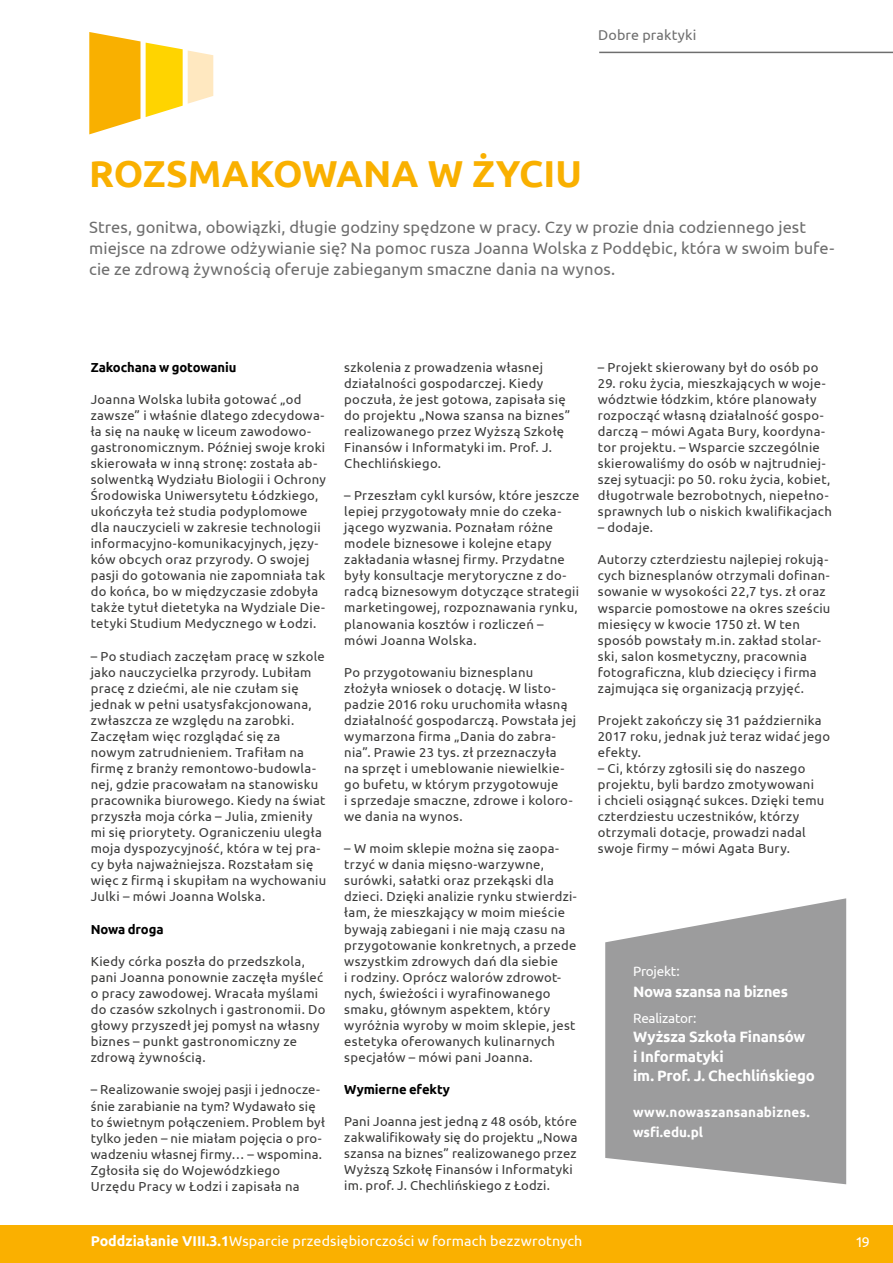
<style>
.page{position:relative;width:893px;height:1263px;background:#fff}
.page>*{position:absolute;margin:0;border:0;box-sizing:border-box;transform-origin:0 0}
.t1{font:700 37.5px "Ubuntu";color:#f9b000}
.t2{font:16.5px/21px "Ubuntu";letter-spacing:.005em;color:#6e6e6e}
.t3{font:700 15px/19.5px "Ubuntu";letter-spacing:-.01em;color:#fff}
.t4{font:14.25px "Ubuntu";letter-spacing:.01em;color:#fff}
.t5{font:14.25px "Ubuntu";letter-spacing:.01em;color:#6e6e6e}
.t6{font:700 13.5px/19.5px "Ubuntu";letter-spacing:.01em;color:#fff}
.t7{font:13.5px "Ubuntu";letter-spacing:-.02em;color:#fff}
.t8{font:13.05px/16px "Ubuntu";letter-spacing:.025em;color:#3a3a39}
.t9{font:700 13.05px "Ubuntu";letter-spacing:-.01em;color:#000}
.s1{font-weight:700}
</style>
<div class="page">
<svg style="left:605px;top:898px;width:241px;height:286px;background:#a8a8a9"></svg>
<svg style="left:89px;top:32px;width:124px;height:102px"></svg>
<div style="left:0;top:1226px;width:893px;height:37px;background:#fab000"></div>
<hr style="left:599px;top:52px;width:294px;height:1px;background:#6e6e6e">
<p class="t5" style="left:598px;top:26px;width:100px">Dobre praktyki</p>
<h1 class="t1" style="left:89px;top:151px;width:106px">ROZsmakowa</h1>
<h1 class="t1" style="left:363px;top:151px;width:155px">NA w życiu</h1>
<p class="t2" style="left:89px;top:216px;width:747px">Stres, gonitwa, obowiązki, długie godziny spędzone w pracy. Czy w prozie dnia codziennego jest miejsce na zdrowe odżywianie się? Na pomoc rusza Joanna Wolska z Poddębic, która w swoim bufe&shy;cie ze zdrową żywnością oferuje zabieganym smaczne dania na wynos.</p>
<p class="t9" style="left:91px;top:359px;width:147px">Zakochana w gotowaniu</p>
<p class="t8" style="left:91px;top:391px;width:237px">Joanna Wolska lubiła gotować „od zawsze” i właśnie dlatego zdecydowa&shy;ła się na naukę w liceum zawodowo&shy;gastronomicznym. Później swoje kroki skierowała w inną stronę: została ab&shy;solwentką Wydziału Biologii i Ochrony Środowiska Uniwersytetu Łódzkiego, ukończyła też studia podyplomowe dla nauczycieli w zakresie technologii informacyjno-komunikacyjnych, języ&shy;ków obcych oraz przyrody. O swojej pasji do gotowania nie zapomniała tak do końca, bo w międzyczasie zdobyła także tytuł dietetyka na Wydziale Die&shy;tetyki Studium Medycznego w Łodzi.</p>
<p class="t8" style="left:91px;top:647px;width:237px">– Po studiach zaczęłam pracę w szkole jako nauczycielka przyrody. Lubiłam pracę z dziećmi, ale nie czułam się jednak w pełni usatysfakcjonowana, zwłaszcza ze względu na zarobki.<br>Zaczęłam więc rozglądać się za nowym zatrudnieniem. Trafiłam na firmę z branży remontowo-budowla&shy;nej, gdzie pracowałam na stanowisku pracownika biurowego. Kiedy na świat przyszła moja córka – Julia, zmieniły mi się priorytety. Ograniczeniu uległa moja dyspozycyjność, która w tej pra&shy;cy była najważniejsza. Rozstałam się więc z firmą i skupiłam na wychowaniu Julki – mówi Joanna Wolska.</p>
<p class="t9" style="left:91px;top:921px;width:74px">Nowa droga</p>
<p class="t8" style="left:91px;top:953px;width:236px">Kiedy córka poszła do przedszkola, pani Joanna ponownie zaczęła myśleć o pracy zawodowej. Wracała myślami do czasów szkolnych i gastronomii. Do głowy przyszedł jej pomysł na własny biznes – punkt gastronomiczny ze zdrową żywnością.</p>
<p class="t8" style="left:91px;top:1081px;width:236px">– Realizowanie swojej pasji i jednocze&shy;śnie zarabianie na tym? Wydawało się to świetnym połączeniem. Problem był tylko jeden – nie miałam pojęcia o pro&shy;wadzeniu własnej firmy… – wspomina.<br>Zgłosiła się do Wojewódzkiego Urzędu Pracy w Łodzi i zapisała na</p>
<p class="t8" style="left:344px;top:359px;width:227px">szkolenia z prowadzenia własnej działalności gospodarczej. Kiedy poczuła, że jest gotowa, zapisała się do projektu „Nowa szansa na biznes” realizowanego przez Wyższą Szkołę<br>Finansów i Informatyki im. Prof. J.<br>Chechlińskiego.</p>
<p class="t8" style="left:344px;top:487px;width:236px">– Przeszłam cykl kursów, które jeszcze lepiej przygotowały mnie do czeka&shy;jącego wyzwania. Poznałam różne modele biznesowe i kolejne etapy zakładania własnej firmy. Przydatne były konsultacje merytoryczne z do&shy;radcą biznesowym dotyczące strategii marketingowej, rozpoznawania rynku, planowania kosztów i rozliczeń – mówi Joanna Wolska.</p>
<p class="t8" style="left:344px;top:664px;width:233px">Po przygotowaniu biznesplanu złożyła wniosek o dotację. W listo&shy;padzie 2016 roku uruchomiła własną działalność gospodarczą. Powstała jej wymarzona firma „Dania do zabra&shy;nia”. Prawie 23 tys. zł przeznaczyła<br>na sprzęt i umeblowanie niewielkie&shy;go bufetu, w którym przygotowuje<br>i sprzedaje smaczne, zdrowe i koloro&shy;we dania na wynos.</p>
<p class="t8" style="left:344px;top:840px;width:234px">– W moim sklepie można się zaopa&shy;trzyć w dania mięsno-warzywne, surówki, sałatki oraz przekąski dla dzieci. Dzięki analizie rynku stwierdzi&shy;łam, że mieszkający w moim mieście bywają zabiegani i nie mają czasu na przygotowanie konkretnych, a przede wszystkim zdrowych dań dla siebie<br>i rodziny. Oprócz walorów zdrowot&shy;nych, świeżości i wyrafinowanego smaku, głównym aspektem, który wyróżnia wyroby w moim sklepie, jest estetyka oferowanych kulinarnych specjałów – mówi pani Joanna.</p>
<p class="t9" style="left:344px;top:1081px;width:107px">Wymierne efekty</p>
<p class="t8" style="left:344px;top:1113px;width:235px">Pani Joanna jest jedną z 48 osób, które zakwalifikowały się do projektu „Nowa szansa na biznes” realizowanego przez Wyższą Szkołę Finansów i Informatyki im. prof. J. Chechlińskiego z Łodzi.</p>
<p class="t8" style="left:598px;top:359px;width:222px">– Projekt skierowany był do osób po</p>
<p class="t8" style="left:598px;top:375px;width:235px">29. roku życia, mieszkających w woje&shy;wództwie łódzkim, które planowały rozpocząć własną działalność gospo&shy;darczą – mówi Agata Bury, koordyna&shy;tor projektu. – Wsparcie szczególnie skierowaliśmy do osób w najtrudniej&shy;szej sytuacji: po 50. roku życia, kobiet, długotrwale bezrobotnych, niepełno&shy;sprawnych lub o niskich kwalifikacjach</p>
<p class="t8" style="left:598px;top:519px;width:57px">– dodaje.</p>
<p class="t8" style="left:598px;top:551px;width:234px">Autorzy czterdziestu najlepiej rokują&shy;cych biznesplanów otrzymali dofinan&shy;sowanie w wysokości 22,7 tys. zł oraz wsparcie pomostowe na okres sześciu miesięcy w kwocie 1750 zł. W ten sposób powstały m.in. zakład stolar&shy;ski, salon kosmetyczny, pracownia fotograficzna, klub dziecięcy i firma zajmująca się organizacją przyjęć.</p>
<p class="t8" style="left:598px;top:712px;width:234px">Projekt zakończy się 31 października<br>2017 roku, jednak już teraz widać jego efekty.</p>
<p class="t8" style="left:598px;top:760px;width:228px">– Ci, którzy zgłosili się do naszego projektu, byli bardzo zmotywowani<br>i chcieli osiągnąć sukces. Dzięki temu czterdziestu uczestników, którzy otrzymali dotacje, prowadzi nadal swoje firmy – mówi Agata Bury.</p>
<p class="t7" style="left:633px;top:963px;width:48px">Projekt:</p>
<p class="t3" style="left:633px;top:982px;width:156px">Nowa szansa na biznes</p>
<p class="t7" style="left:633px;top:1010px;width:65px">Realizator:</p>
<p class="t3" style="left:633px;top:1027px;width:183px">Wyższa Szkoła Finansów<br>i Informatyki<br>im. Prof. J. Chechlińskiego</p>
<p class="t6" style="left:633px;top:1102px;width:178px">www.nowaszansanabiznes. wsfi.edu.pl</p>
<p class="t4" style="left:91px;top:1233px;width:493px"><span class="s1">Poddziałanie VIII.3.1</span>Wsparcie przedsiębiorczości w formach bezzwrotnych</p>
<p class="t4" style="left:856px;top:1234px;width:15px">19</p>
</div>
